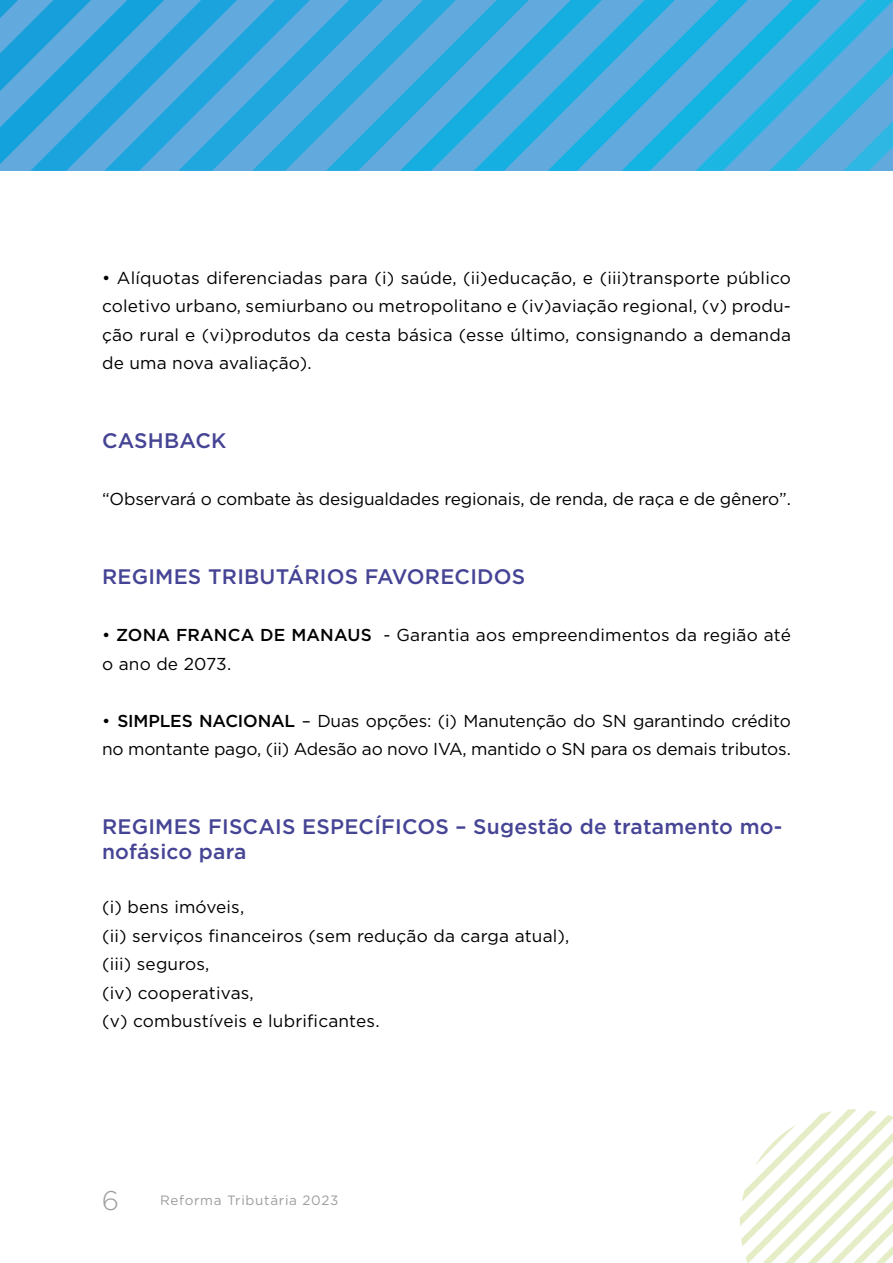
<style>
.page{position:relative;width:893px;height:1263px;background:#fff}
.page>*{position:absolute;margin:0;border:0;box-sizing:border-box;transform-origin:0 0}
.t1{font:300 27px "Gotham";color:#9d9d9c}
.t2{font:500 21px/25.2px "Gotham";letter-spacing:.01em;color:#464495}
.t3{font:17.25px/28.5px "Gotham";letter-spacing:-.01em;color:#000;text-align:justify}
.t4{font:17.25px/28.5px "Gotham";letter-spacing:.01em;color:#000}
.t5{font:13.5px "Gotham";letter-spacing:.05em;color:#9d9d9c}
.s1{font-weight:500}
</style>
<div class="page">
<svg style="left:740px;top:1109px;width:153px;height:154px"></svg>
<svg style="left:0;top:0;width:893px;height:171px;background:#42aade"></svg>
<p class="t3" style="left:102px;top:263px;width:690px">• Alíquotas diferenciadas para (i) saúde, (ii)educação, e (iii)transporte público coletivo urbano, semiurbano ou metropolitano e (iv)aviação regional, (v) produ&shy;ção rural e (vi)produtos da cesta básica (esse último, consignando a demanda de uma nova avaliação).</p>
<p class="t2" style="left:102px;top:428px;width:126px">CASHBACK</p>
<p class="t3" style="left:102px;top:484px;width:690px">“Observará o combate às desigualdades regionais, de renda, de raça e de gênero”.</p>
<p class="t2" style="left:102px;top:564px;width:425px">REGIMES TRIBUTÁRIOS FAVORECIDOS</p>
<p class="t4" style="left:102px;top:620px;width:690px">• <span class="s1">ZONA FRANCA DE MANAUS</span> - Garantia aos empreendimentos da região até o ano de 2073.</p>
<p class="t3" style="left:102px;top:706px;width:690px">• <span class="s1">SIMPLES NACIONAL</span> – Duas opções: (i) Manutenção do SN garantindo crédito no montante pago, (ii) Adesão ao novo IVA, mantido o SN para os demais tributos.</p>
<p class="t2" style="left:102px;top:814px;width:682px">REGIMES FISCAIS ESPECÍFICOS – Sugestão de tratamento mo&shy;nofásico para</p>
<p class="t4" style="left:102px;top:892px;width:469px">(i) bens imóveis,<br>(ii) serviços financeiros (sem redução da carga atual), (iii) seguros,<br>(iv) cooperativas,<br>(v) combustíveis e lubrificantes.</p>
<h1 class="t1" style="left:102px;top:1183px;width:19px">6</h1>
<p class="t5" style="left:160px;top:1191px;width:180px">Reforma Tributária 2023</p>
</div>
